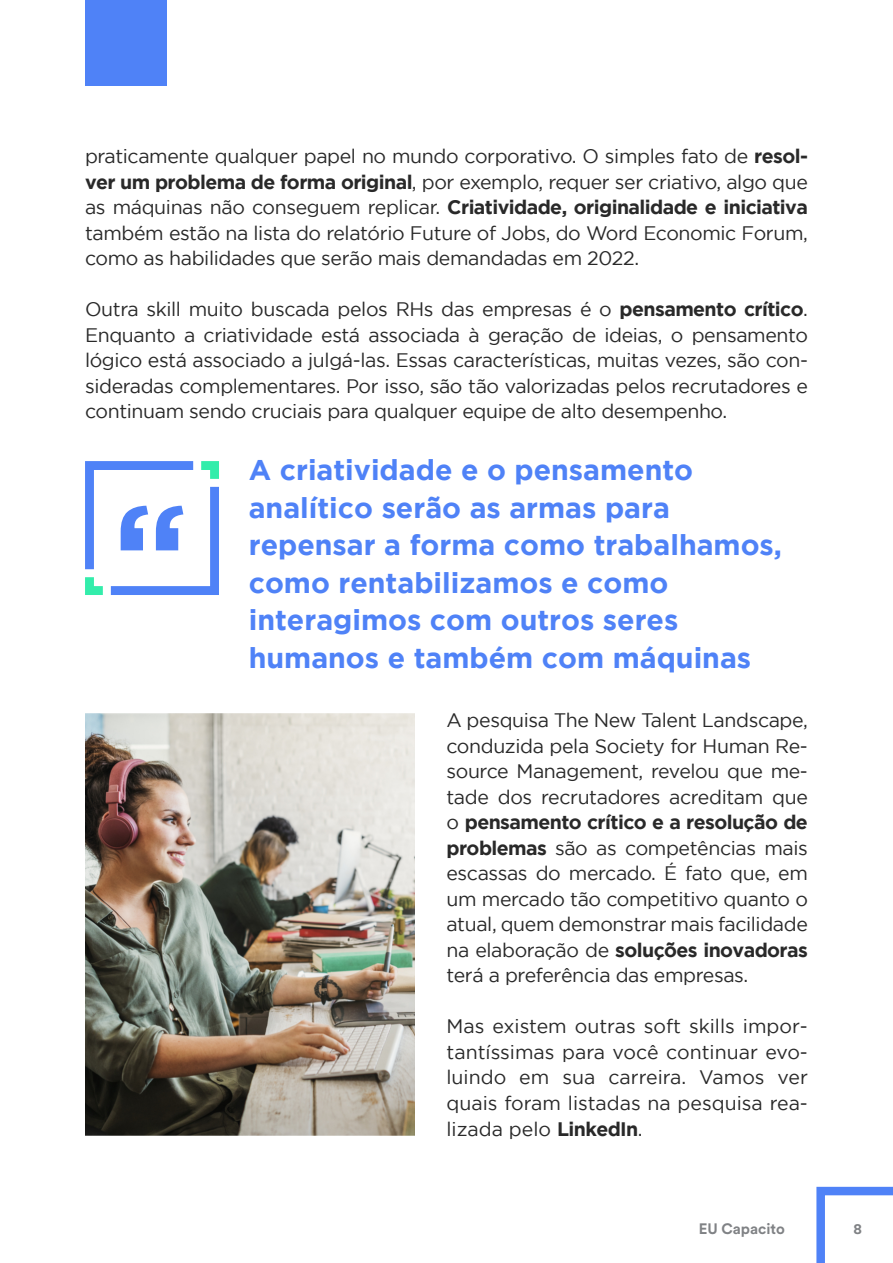
<style>
.page{position:relative;width:893px;height:1263px;background:#fff}
.page>*{position:absolute;margin:0;border:0;box-sizing:border-box;transform-origin:0 0}
.t1{font:700 28.5px/37.5px "Gotham";color:#4f82f7}
.t2{font:19.5px/25.5px "Gotham";letter-spacing:-.02em;color:#292929;text-align:justify}
.t3{font:700 15px "Circular Std";color:#808285}
.s1{font-weight:700}
</style>
<div class="page">
<svg style="left:816px;top:1187px;width:77px;height:76px"></svg>
<div style="left:85px;top:0;width:81px;height:85px;background:#4f82f7"></div>
<img style="left:85px;top:713px;width:330px;height:422px">
<svg style="left:85px;top:461px;width:134px;height:134px"></svg>
<p class="t2" style="left:85px;top:143px;width:724px">praticamente qualquer papel no mundo corporativo. O simples fato de <span class="s1">resol&shy;ver um problema de forma original</span>, por exemplo, requer ser criativo, algo que as máquinas não conseguem replicar. <span class="s1">Criatividade, originalidade e iniciativa </span>também estão na lista do relatório Future of Jobs, do Word Economic Forum, como as habilidades que serão mais demandadas em 2022.</p>
<p class="t2" style="left:85px;top:296px;width:724px">Outra skill muito buscada pelos RHs das empresas é o <span class="s1">pensamento crítico</span>.<br>Enquanto a criatividade está associada à geração de ideias, o pensamento lógico está associado a julgá-las. Essas características, muitas vezes, são con&shy;sideradas complementares. Por isso, são tão valorizadas pelos recrutadores e continuam sendo cruciais para qualquer equipe de alto desempenho.</p>
<h1 class="t1" style="left:249px;top:451px;width:535px">A criatividade e o pensamento analítico serão as armas para repensar a forma como trabalhamos, como rentabilizamos e como interagimos com outros seres humanos e também com máquinas</h1>
<p class="t2" style="left:446px;top:707px;width:363px">A pesquisa The New Talent Landscape, conduzida pela Society for Human Re&shy;source Management, revelou que me&shy;tade dos recrutadores acreditam que o <span class="s1">pensamento crítico e a resolução de problemas</span> são as competências mais escassas do mercado. É fato que, em um mercado tão competitivo quanto o atual, quem demonstrar mais facilidade na elaboração de <span class="s1">soluções inovadoras </span>terá a preferência das empresas.</p>
<p class="t2" style="left:446px;top:1013px;width:363px">Mas existem outras soft skills impor&shy;tantíssimas para você continuar evo&shy;luindo em sua carreira. Vamos ver quais foram listadas na pesquisa rea&shy;lizada pelo <span class="s1">LinkedIn</span>.</p>
<p class="t3" style="left:699px;top:1219px;width:88px">EU Capacito</p>
<p class="t3" style="left:854px;top:1219px;width:10px">8</p>
</div>
